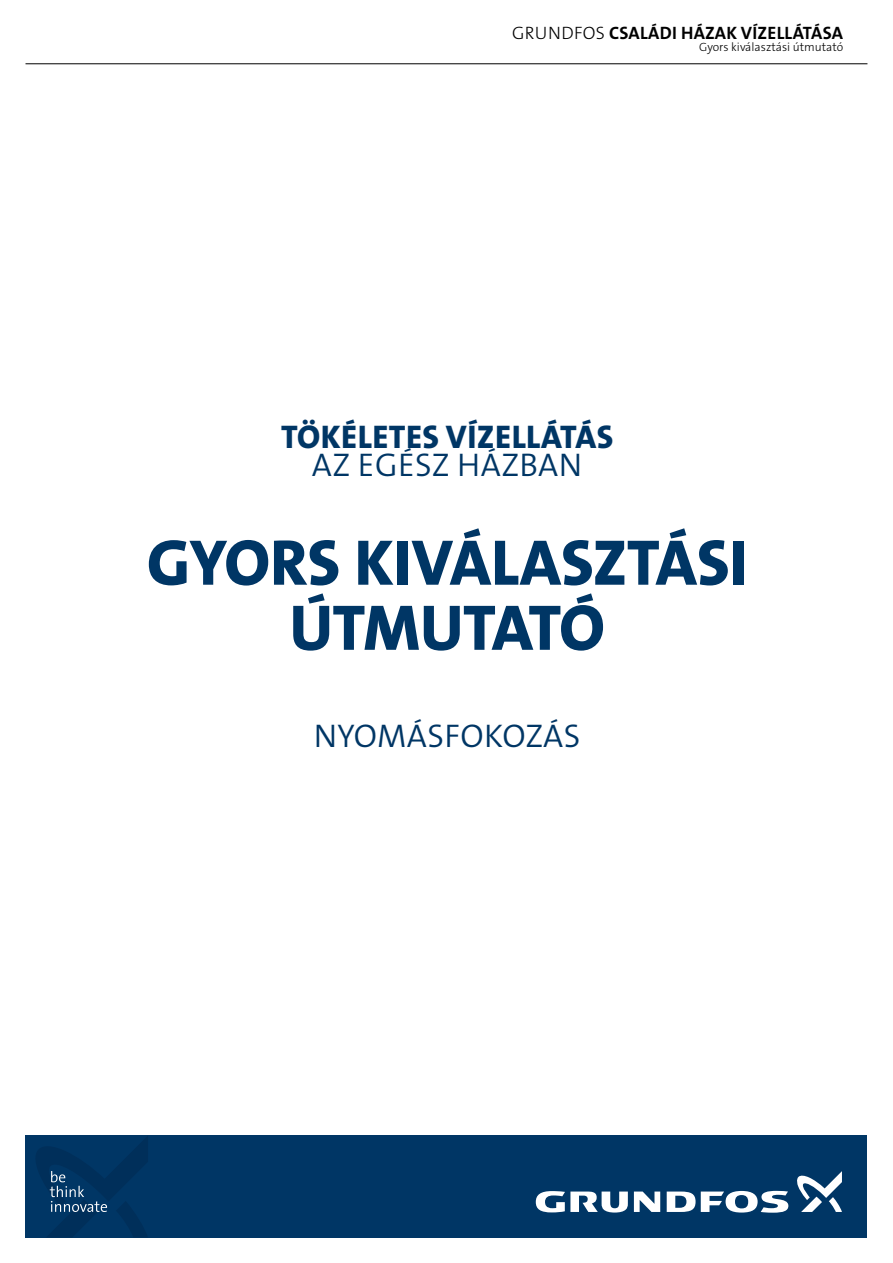
<style>
.page{position:relative;width:893px;height:1263px;background:#fff}
.page>*{position:absolute;margin:0;border:0;box-sizing:border-box;transform-origin:0 0}
.t1{font:65.1px/65.1px "Grundfos The Sans V2 OT 8 XB";letter-spacing:-.01em;color:#003665;text-align:center}
.t2{font:33px "Grundfos The Sans V2 OT 4 SL";letter-spacing:.015em;color:#003665}
.t3{font:33px "Grundfos The Sans V2 OT 8 XB";letter-spacing:.015em;color:#003665}
.t4{font:18px "Grundfos The Sans V2 OT 7 B";letter-spacing:.015em;color:#000}
.t5{font:12px "Grundfos The Sans V2 OT 3 L";color:#000}
.s1{font-family:"Grundfos The Sans V2 OT 3 L"}
</style>
<div class="page">
<div style="left:26px;top:1135px;width:841px;height:102px;background:#003665"></div>
<svg style="left:634px;top:1191px;width:26px;height:21px"></svg>
<svg style="left:536px;top:1191px;width:92px;height:21px"></svg>
<svg style="left:667px;top:1191px;width:121px;height:22px"></svg>
<svg style="left:797px;top:1171px;width:45px;height:41px"></svg>
<svg style="left:36px;top:1136px;width:112px;height:101px"></svg>
<hr style="left:26px;top:63px;width:841px;height:1px;background:#000">
<p class="t4" style="left:512px;top:21px;width:332px"><span class="s1">GRUNDFOS</span> CSALÁDI HÁZAK VÍZELLÁTÁSA</p>
<p class="t5" style="left:699px;top:39px;width:146px">Gyors kiválasztási útmutató</p>
<h2 class="t3" style="left:281px;top:415px;width:334px">TÖKÉLETES VÍZELLÁTÁS</h2>
<h2 class="t2" style="left:312px;top:443px;width:272px">AZ EGÉSZ HÁZBAN</h2>
<h1 class="t1" style="left:147px;top:531px;width:602px">GYORS KIVÁLASZTÁSI<br>ÚTMUTATÓ</h1>
<h2 class="t2" style="left:314px;top:715px;width:268px">NYOMÁSFOKOZÁS</h2>
</div>
